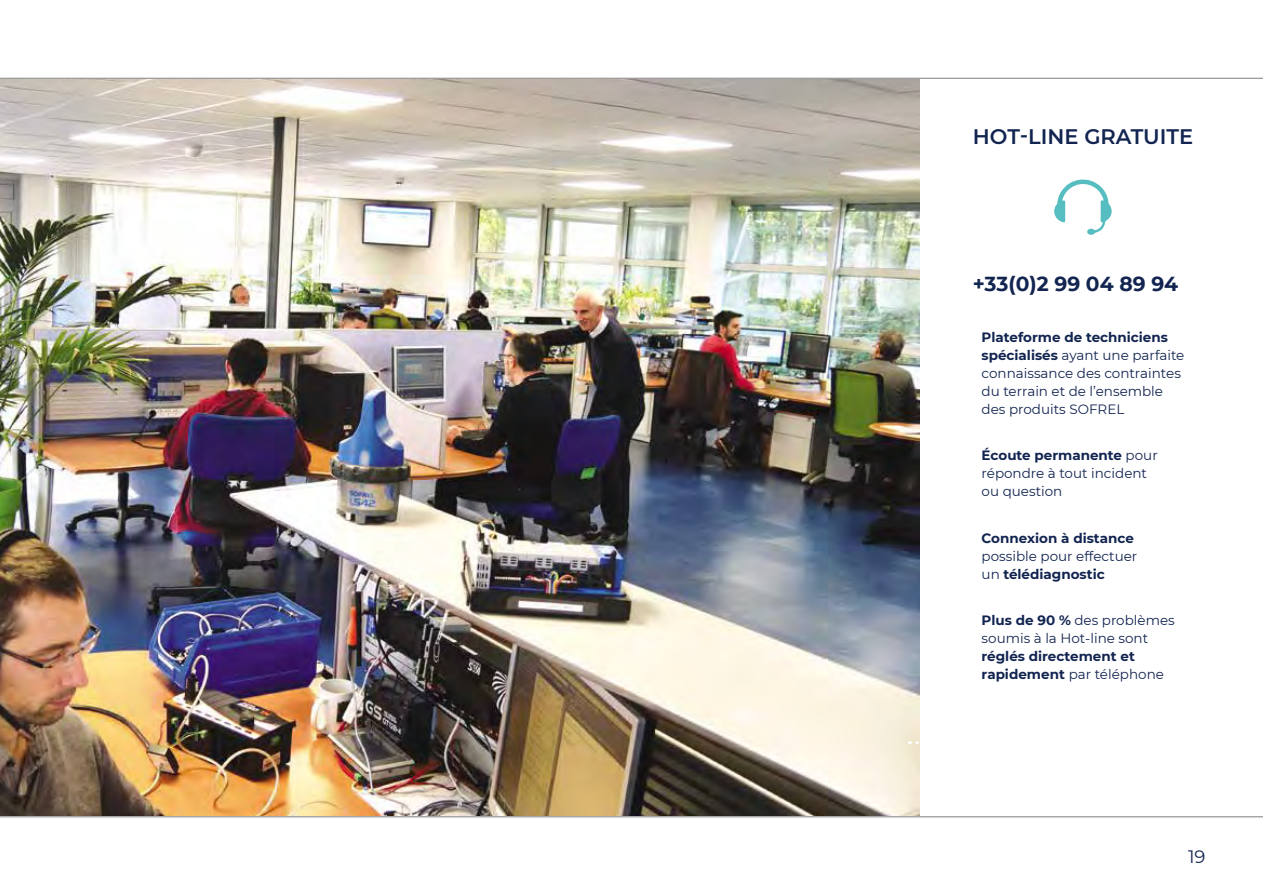
<style>
.page{position:relative;width:1263px;height:893px;background:#fff}
.page>*{position:absolute;margin:0;border:0;box-sizing:border-box;transform-origin:0 0}
.t1{font:600 21px "Montserrat";color:#122450}
.t2{font:700 20.25px "Montserrat";color:#122450}
.t3{font:18px "Montserrat";color:#122450}
.t4{font:13.5px/18px "Montserrat";color:#122450}
.t5{font:700 13.5px/18px "Montserrat";color:#122450}
.s1{font-weight:700}
.s2{font-weight:400}
</style>
<div class="page">
<img style="left:0;top:79px;width:920px;height:737px">
<svg style="left:909px;top:741px;width:8px;height:3px"></svg>
<svg style="left:1054px;top:179px;width:58px;height:56px"></svg>
<svg style="left:0;top:816px;width:1263px;height:2px;background:#bdbdbd"></svg>
<svg style="left:0;top:77px;width:1263px;height:2px;background:#bdbdbd"></svg>
<h1 class="t1" style="left:973px;top:122px;width:222px">HOT-LINE GRATUITE</h1>
<h2 class="t2" style="left:973px;top:269px;width:207px">+33(0)2 99 04 89 94</h2>
<p class="t4" style="left:981px;top:328px;width:204px"><span class="s1">Plateforme de techniciens spécialisés</span> ayant une parfaite connaissance des contraintes du terrain et de l’ensemble des produits SOFREL</p>
<p class="t4" style="left:981px;top:446px;width:178px"><span class="s1">Écoute permanente</span> pour répondre à tout incident ou question</p>
<p class="t5" style="left:981px;top:528px;width:154px">Connexion à distance</p>
<p class="t4" style="left:981px;top:547px;width:157px">possible pour effectuer un <span class="s1">télédiagnostic</span></p>
<p class="t4" style="left:981px;top:611px;width:195px"><span class="s1">Plus de 90 %</span> des problèmes soumis à la Hot-line sont</p>
<p class="t5" style="left:981px;top:647px;width:184px">réglés directement et rapidement <span class="s2">par téléphone</span></p>
<h3 class="t3" style="left:1188px;top:845px;width:19px">19</h3>
</div>
